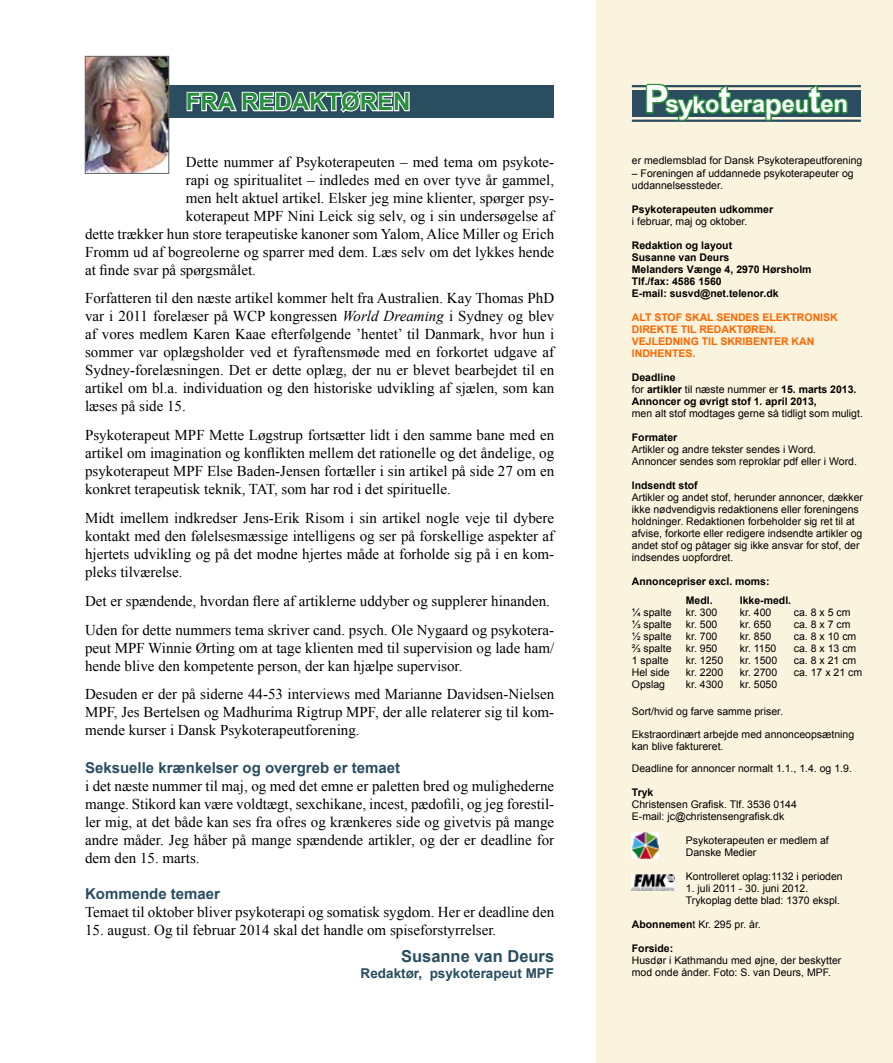
<style>
.page{position:relative;width:893px;height:1063px;background:#fff}
.page>*{position:absolute;margin:0;border:0;box-sizing:border-box;transform-origin:0 0}
.t1{font:700 24px "Arial";color:#288f3e}
.t2{font:700 22.95px "Arial";letter-spacing:-.01em;color:#fff;scale:1.07 1}
.t3{font:700 16.5px "Arial";color:#2a4d60}
.t4{font:15px/18px "Times New Roman";color:#000;text-align:justify}
.t5{font:700 15px "Arial";color:#2a4d60}
.t6{font:700 13.5px "Arial";color:#2a4d60}
.t7{font:10.5px/12px "Arial";color:#000}
.t8{font:700 10.5px/12px "Arial";color:#000}
.t9{font:700 10.5px "Arial";color:#f60}
.s1{font-size:37.5px}
.s2{font-size:26.4px}
.s3{font-size:36.15px}
.s4{font-size:27.3px}
.s5{font-size:36.45px}
.s6{font-size:23.4px}
.s7{font-style:italic}
.s8{font-weight:400}
.s9{font-weight:700}
</style>
<div class="page">
<div style="left:597px;top:0;width:296px;height:1063px;background:#faf3dd"></div>
<img style="left:632px;top:875px;width:43px;height:15px">
<img style="left:632px;top:832px;width:27px;height:27px">
<div style="left:632px;top:90px;width:229px;height:26px;background:#2a4d60"></div>
<hr style="left:632px;top:120px;width:229px;height:2px;background:#2a4d60">
<hr style="left:632px;top:85px;width:229px;height:2px;background:#2a4d60">
<svg style="left:644px;top:83px;width:205px;height:39px"></svg>
<div style="left:159px;top:85px;width:395px;height:33px;background:#2a4d60"></div>
<svg style="left:186px;top:90px;width:224px;height:23px"></svg>
<img style="left:87px;top:58px;width:80px;height:114px">
<div style="left:85px;top:56px;width:84px;height:118px;border:1px solid #646567"></div>
<h1 class="t1" style="left:186px;top:86px;width:226px">FRA REDAKTØREN</h1>
<h2 class="t2" style="left:645px;top:89px;width:192px"><span class="s1">P</span>s<span class="s2">y</span>ko<span class="s3">t</span>era<span class="s4">p</span>eu<span class="s5">t</span><span class="s6">en</span></h2>
<p class="t4" style="left:186px;top:152px;width:370px">Dette nummer af Psykoterapeuten – med tema om psykote-</p>
<p class="t4" style="left:186px;top:170px;width:370px">rapi og spiritualitet – indledes med en over tyve år gammel,</p>
<p class="t4" style="left:186px;top:188px;width:370px">men helt aktuel artikel. Elsker jeg mine klienter, spørger psy-</p>
<p class="t4" style="left:186px;top:206px;width:370px">koterapeut MPF Nini Leick sig selv, og i sin undersøgelse af</p>
<p class="t4" style="left:85px;top:224px;width:471px">dette trækker hun store terapeutiske kanoner som Yalom, Alice Miller og Erich</p>
<p class="t4" style="left:85px;top:242px;width:471px">Fromm ud af bogreolerne og sparrer med dem. Læs selv om det lykkes hende</p>
<p class="t4" style="left:85px;top:260px;width:172px">at finde svar på spørgsmålet.</p>
<p class="t4" style="left:85px;top:289px;width:471px">Forfatteren til den næste artikel kommer helt fra Australien. Kay Thomas PhD var i 2011 forelæser på WCP kongressen <span class="s7">World Dreaming</span> i Sydney og blev af vores medlem Karen Kaae efterfølgende ’hentet’ til Danmark, hvor hun i sommer var oplægsholder ved et fyraftensmøde med en forkortet udgave af Sydney-forelæsningen. Det er dette oplæg, der nu er blevet bearbejdet til en artikel om bl.a. individuation og den historiske udvikling af sjælen, som kan læses på side 15.</p>
<p class="t4" style="left:85px;top:426px;width:471px">Psykoterapeut MPF Mette Løgstrup fortsætter lidt i den samme bane med en artikel om imagination og konflikten mellem det rationelle og det åndelige, og psykoterapeut MPF Else Baden-Jensen fortæller i sin artikel på side 27 om en konkret terapeutisk teknik, TAT, som har rod i det spirituelle.</p>
<p class="t4" style="left:85px;top:509px;width:471px">Midt imellem indkredser Jens-Erik Risom i sin artikel nogle veje til dybere kontakt med den følelsesmæssige intelligens og ser på forskellige aspekter af hjertets udvikling og på det modne hjertes måde at forholde sig på i en kom&shy;pleks tilværelse.</p>
<p class="t4" style="left:85px;top:586px;width:471px;line-height:28.8px">Det er spændende, hvordan flere af artiklerne uddyber og supplerer hinanden.<br>Uden for dette nummers tema skriver cand. psych. Ole Nygaard og psykotera-</p>
<p class="t4" style="left:85px;top:638px;width:471px">peut MPF Winnie Ørting om at tage klienten med til supervision og lade ham/ hende blive den kompetente person, der kan hjælpe supervisor.</p>
<p class="t4" style="left:85px;top:685px;width:471px">Desuden er der på siderne 44-53 interviews med Marianne Davidsen-Nielsen MPF, Jes Bertelsen og Madhurima Rigtrup MPF, der alle relaterer sig til kom&shy;mende kurser i Dansk Psykoterapeutforening.</p>
<p class="t5" style="left:85px;top:758px;width:317px">Seksuelle krænkelser og overgreb er temaet</p>
<p class="t4" style="left:85px;top:777px;width:471px">i det næste nummer til maj, og med det emne er paletten bred og mulighederne mange. Stikord kan være voldtægt, sexchikane, incest, pædofili, og jeg forestil&shy;ler mig, at det både kan ses fra ofres og krænkeres side og givetvis på mange andre måder. Jeg håber på mange spændende artikler, og der er deadline for dem den 15. marts.</p>
<p class="t5" style="left:85px;top:884px;width:137px">Kommende temaer</p>
<p class="t4" style="left:85px;top:903px;width:471px">Temaet til oktober bliver psykoterapi og somatisk sygdom. Her er deadline den</p>
<p class="t4" style="left:85px;top:921px;width:413px">15. august. Og til februar 2014 skal det handle om spiseforstyrrelser.</p>
<p class="t3" style="left:401px;top:945px;width:155px">Susanne van Deurs</p>
<p class="t6" style="left:361px;top:965px;width:195px">Redaktør, psykoterapeut MPF</p>
<p class="t7" style="left:632px;top:154px;width:232px">er medlemsblad for Dansk Psykoterapeutforening</p>
<p class="t7" style="left:632px;top:167px;width:223px">– Foreningen af uddannede psykoterapeuter og uddannelsessteder.</p>
<p class="t8" style="left:632px;top:203px;width:143px">Psykoterapeuten udkommer</p>
<p class="t7" style="left:632px;top:215px;width:117px">i februar, maj og oktober.</p>
<p class="t8" style="left:632px;top:239px;width:181px">Redaktion og layout<br>Susanne van Deurs<br>Melanders Vænge 4, 2970 Hørsholm<br>Tlf./fax: 4586 1560<br>E-mail: susvd@net.telenor.dk</p>
<p class="t9" style="left:632px;top:310px;width:31px">Alt stof</p>
<p class="t9" style="left:685px;top:310px;width:8px">skal</p>
<p class="t9" style="left:716px;top:310px;width:9px">sendes</p>
<p class="t9" style="left:762px;top:310px;width:8px">elektronisk</p>
<p class="t9" style="left:632px;top:322px;width:8px">direkte</p>
<p class="t9" style="left:681px;top:322px;width:7px">til</p>
<p class="t9" style="left:699px;top:322px;width:9px">redakt</p>
<p class="t9" style="left:743px;top:322px;width:17px">øren</p>
<p class="t9" style="left:773px;top:322px;width:4px">.</p>
<p class="t9" style="left:632px;top:334px;width:15px">Vejledning</p>
<p class="t9" style="left:702px;top:334px;width:7px">til</p>
<p class="t9" style="left:720px;top:334px;width:8px">skribenter</p>
<p class="t9" style="left:791px;top:334px;width:9px">kan</p>
<p class="t9" style="left:632px;top:346px;width:8px">indhentes</p>
<p class="t9" style="left:692px;top:346px;width:4px">.</p>
<p class="t8" style="left:632px;top:371px;width:226px">Deadline<br><span class="s8">for</span> artikler <span class="s8">til næste nummer er</span> 15. marts 2013.<br>Annoncer og øvrigt stof 1. april 2013,</p>
<p class="t7" style="left:632px;top:407px;width:233px">men alt stof modtages gerne så tidligt som muligt.</p>
<p class="t8" style="left:632px;top:431px;width:47px">Formater</p>
<p class="t7" style="left:632px;top:443px;width:227px">Artikler og andre tekster sendes i Word.<br>Annoncer sendes som reproklar pdf eller i Word.</p>
<p class="t8" style="left:632px;top:479px;width:67px">Indsendt stof</p>
<p class="t7" style="left:632px;top:491px;width:233px">Artikler og andet stof, herunder annoncer, dækker ikke nødvendigvis redaktionens eller foreningens holdninger. Redaktionen forbeholder sig ret til at afvise, forkorte eller redigere indsendte artikler og andet stof og påtager sig ikke ansvar for stof, der indsendes uopfordret.</p>
<p class="t8" style="left:632px;top:571px;width:139px;line-height:19.5px;text-align:center">Annoncepriser excl. moms:<br>Medl.</p>
<p class="t8" style="left:740px;top:595px;width:53px">Ikke-medl.</p>
<p class="t7" style="left:632px;top:606px;width:41px">¼ spalte</p>
<p class="t7" style="left:686px;top:606px;width:33px">kr. 300</p>
<p class="t7" style="left:740px;top:606px;width:33px">kr. 400</p>
<p class="t7" style="left:794px;top:606px;width:58px">ca. 8 x 5 cm</p>
<p class="t7" style="left:632px;top:618px;width:41px">⅓ spalte</p>
<p class="t7" style="left:686px;top:618px;width:33px">kr. 500</p>
<p class="t7" style="left:740px;top:618px;width:33px">kr. 650</p>
<p class="t7" style="left:794px;top:618px;width:58px">ca. 8 x 7 cm</p>
<p class="t7" style="left:632px;top:630px;width:41px">½ spalte</p>
<p class="t7" style="left:686px;top:630px;width:33px">kr. 700</p>
<p class="t7" style="left:740px;top:630px;width:33px">kr. 850</p>
<p class="t7" style="left:794px;top:630px;width:64px">ca. 8 x 10 cm</p>
<p class="t7" style="left:632px;top:642px;width:41px">⅔ spalte</p>
<p class="t7" style="left:686px;top:642px;width:33px">kr. 950</p>
<p class="t7" style="left:740px;top:642px;width:38px">kr. 1150</p>
<p class="t7" style="left:794px;top:642px;width:64px">ca. 8 x 13 cm</p>
<p class="t7" style="left:632px;top:654px;width:38px">1 spalte</p>
<p class="t7" style="left:686px;top:654px;width:39px">kr. 1250</p>
<p class="t7" style="left:740px;top:654px;width:39px">kr. 1500</p>
<p class="t7" style="left:794px;top:654px;width:64px">ca. 8 x 21 cm</p>
<p class="t7" style="left:632px;top:666px;width:39px">Hel side</p>
<p class="t7" style="left:686px;top:666px;width:39px">kr. 2200</p>
<p class="t7" style="left:740px;top:666px;width:39px">kr. 2700</p>
<p class="t7" style="left:794px;top:666px;width:70px">ca. 17 x 21 cm</p>
<p class="t7" style="left:632px;top:678px;width:35px">Opslag</p>
<p class="t7" style="left:686px;top:678px;width:39px">kr. 4300</p>
<p class="t7" style="left:740px;top:678px;width:39px">kr. 5050</p>
<p class="t7" style="left:632px;top:700px;width:224px;line-height:22.5px">Sort/hvid og farve samme priser.<br>Ekstraordinært arbejde med annonceopsætning</p>
<p class="t7" style="left:632px;top:735px;width:222px;line-height:22.5px">kan blive faktureret.<br>Deadline for annoncer normalt 1.1., 1.4. og 1.9.</p>
<p class="t8" style="left:632px;top:787px;width:23px">Tryk</p>
<p class="t7" style="left:632px;top:798px;width:166px">Christensen Grafisk. Tlf. 3536 0144<br>E-mail: jc@christensengrafisk.dk</p>
<p class="t7" style="left:686px;top:834px;width:144px">Psykoterapeuten er medlem af<br>Danske Medier</p>
<p class="t7" style="left:686px;top:871px;width:158px">Kontrolleret oplag:1132 i perioden</p>
<p class="t7" style="left:686px;top:883px;width:156px">1. juli 2011 - 30. juni 2012.<br>Trykoplag dette blad: 1370 ekspl.</p>
<p class="t7" style="left:632px;top:919px;width:130px"><span class="s9">Abonnemen</span>t Kr. 295 pr. år.</p>
<p class="t8" style="left:632px;top:943px;width:43px">Forside:</p>
<p class="t7" style="left:632px;top:955px;width:211px">Husdør i Kathmandu med øjne, der beskytter mod onde ånder. Foto: S. van Deurs, MPF.</p>
</div>
